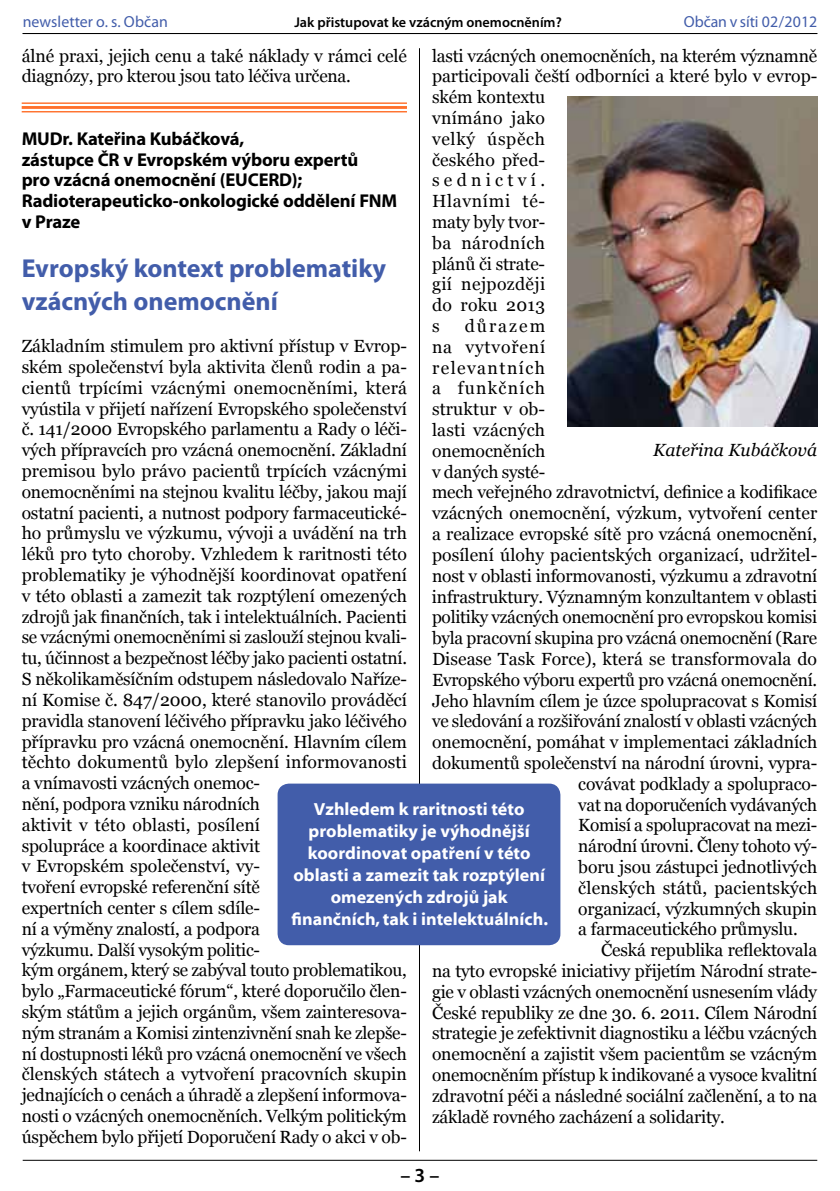
<style>
.page{position:relative;width:840px;height:1191px;background:#fff}
.page>*{position:absolute;margin:0;border:0;box-sizing:border-box;transform-origin:0 0}
.t1{font:700 26px/32.4px "Myriad Pro";color:#425daa}
.t2{font:600 20px "Myriad Pro";color:#000}
.t3{font:700 18.6px/20.8px "Myriad Pro";letter-spacing:-.01em;color:#000}
.t4{font:17.6px/20.8px "Georgia";letter-spacing:-.01em;color:#000}
.t5{font:17.6px/22px "Myriad Bd Web";color:#fff;text-align:center}
.t6{font:17.6px "Georgia";letter-spacing:.01em;color:#000}
.t7{font:italic 17.6px "Georgia";color:#000}
.t8{font:17.6px "Georgia";letter-spacing:.08em;color:#000}
.t9{font:17.6px "Georgia";letter-spacing:.045em;color:#000}
.t10{font:17.6px "Georgia";letter-spacing:.07em;color:#000}
.t11{font:17.6px "Georgia";letter-spacing:.115em;color:#000}
.t12{font:16px "Myriad Pro";letter-spacing:.005em;color:#425daa}
.t13{font:600 14.2px "Myriad Pro";color:#000}
</style>
<div class="page">
<hr style="left:23px;top:1159px;width:793px;height:1px;background:#000">
<hr style="left:23px;top:33px;width:793px;height:1px;background:#000">
<hr style="left:419px;top:48px;width:1px;height:1103px;background:#000">
<hr style="left:22px;top:102px;width:385px;height:2px;background:#ff702b">
<hr style="left:22px;top:106px;width:385px;height:3px;background:#ff702b">
<hr style="left:22px;top:111px;width:385px;height:1px;background:#ff702b">
<div style="left:277px;top:783px;width:283px;height:162px;background:#425daa;border-radius:11px"></div>
<img style="left:567px;top:96px;width:249px;height:330px">
<p class="t12" style="left:23px;top:12px;width:147px">newsletter o. s. Občan</p>
<p class="t13" style="left:294px;top:13px;width:269px">Jak přistupovat ke vzácným onemocněním?</p>
<p class="t12" style="left:683px;top:12px;width:135px">Občan v síti 02/2012</p>
<p class="t4" style="left:432px;top:45px;width:386px">lasti vzácných onemocněních, na kterém významně participovali čeští odborníci a které bylo v evrop&shy;ském kontextu<br>vnímáno jako<br>velký úspěch<br>českého před-<br>sednictví.<br>Hlavními té-<br>maty byly tvor-<br>ba národních<br>plánů či strate-<br>gií nejpozději<br>do roku 2013<br>s</p>
<p class="t4" style="left:22px;top:45px;width:386px">álné praxi, jejich cenu a také náklady v rámci celé diagnózy, pro kterou jsou tato léčiva určena.</p>
<p class="t3" style="left:22px;top:127px;width:377px">MUDr. Kateřina Kubáčková,<br>zástupce ČR v Evropském výboru expertů<br>pro vzácná onemocnění (EUCERD);<br>Radioterapeuticko-onkologické oddělení FNM v Praze</p>
<h1 class="t1" style="left:22px;top:252px;width:366px">Evropský kontext problematiky vzácných onemocnění</h1>
<p class="t4" style="left:22px;top:336px;width:386px">Základním stimulem pro aktivní přístup v Evrop&shy;ském společenství byla aktivita členů rodin a pa&shy;cientů trpícími vzácnými onemocněními, která vyústila v přijetí nařízení Evropského společenství č. 141/2000 Evropského parlamentu a Rady o léči&shy;vých přípravcích pro vzácná onemocnění. Základní premisou bylo právo pacientů trpících vzácnými onemocněními na stejnou kvalitu léčby, jakou mají ostatní pacienti, a nutnost podpory farmaceutické&shy;ho průmyslu ve výzkumu, vývoji a uvádění na trh léků pro tyto choroby. Vzhledem k raritnosti této problematiky je výhodnější koordinovat opatření v této oblasti a zamezit tak rozptýlení omezených zdrojů jak finančních, tak i intelektuálních. Pacienti se vzácnými onemocněními si zaslouží stejnou kvali&shy;tu, účinnost a bezpečnost léčby jako pacienti ostatní.<br>S několikaměsíčním odstupem následovalo Naříze&shy;ní Komise č. 847/2000, které stanovilo prováděcí pravidla stanovení léčivého přípravku jako léčivého přípravku pro vzácná onemocnění. Hlavním cílem těchto dokumentů bylo zlepšení informovanosti a vnímavosti vzácných onemoc-<br>nění, podpora vzniku národních<br>aktivit v této oblasti, posílení<br>spolupráce a koordinace aktivit<br>v Evropském společenství, vy-<br>tvoření evropské referenční sítě<br>expertních center s cílem sdíle-<br>ní a výměny znalostí, a podpora<br>výzkumu. Další vysokým politic-<br>kým orgánem, který se zabýval touto problematikou, bylo „Farmaceutické fórum“, které doporučilo člen&shy;ským státům a jejich orgánům, všem zainteresova&shy;ným stranám a Komisi zintenzivnění snah ke zlepše&shy;ní dostupnosti léků pro vzácná onemocnění ve všech členských státech a vytvoření pracovních skupin jednajících o cenách a úhradě a zlepšení informova&shy;nosti o vzácných onemocněních. Velkým politickým úspěchem bylo přijetí Doporučení Rady o akci v ob-</p>
<p class="t11" style="left:464px;top:316px;width:82px">důrazem</p>
<p class="t9" style="left:432px;top:337px;width:115px">na vytvoření</p>
<p class="t8" style="left:432px;top:357px;width:115px">relevantních</p>
<p class="t10" style="left:432px;top:378px;width:115px">a funkčních</p>
<p class="t4" style="left:432px;top:399px;width:115px">struktur v ob-</p>
<p class="t6" style="left:432px;top:420px;width:115px">lasti vzácných</p>
<p class="t4" style="left:432px;top:440px;width:115px">onemocněních</p>
<p class="t4" style="left:432px;top:461px;width:115px">v daných systé-</p>
<p class="t4" style="left:432px;top:482px;width:386px">mech veřejného zdravotnictví, definice a kodifikace</p>
<p class="t4" style="left:432px;top:503px;width:386px">vzácných onemocnění, výzkum, vytvoření center</p>
<p class="t4" style="left:432px;top:523px;width:386px">a realizace evropské sítě pro vzácná onemocnění,</p>
<p class="t4" style="left:432px;top:544px;width:386px">posílení úlohy pacientských organizací, udržitel-</p>
<p class="t4" style="left:432px;top:565px;width:386px">nost v oblasti informovanosti, výzkumu a zdravotní</p>
<p class="t4" style="left:432px;top:586px;width:386px">infrastruktury. Významným konzultantem v oblasti</p>
<p class="t4" style="left:432px;top:607px;width:386px">politiky vzácných onemocnění pro evropskou komisi</p>
<p class="t4" style="left:432px;top:627px;width:386px">byla pracovní skupina pro vzácná onemocnění (Rare</p>
<p class="t4" style="left:432px;top:648px;width:386px">Disease Task Force), která se transformovala do</p>
<p class="t4" style="left:432px;top:669px;width:386px">Evropského výboru expertů pro vzácná onemocnění.</p>
<p class="t4" style="left:432px;top:690px;width:386px">Jeho hlavním cílem je úzce spolupracovat s Komisí</p>
<p class="t4" style="left:432px;top:711px;width:386px">ve sledování a rozšiřování znalostí v oblasti vzácných</p>
<p class="t4" style="left:432px;top:731px;width:386px">onemocnění, pomáhat v implementaci základních</p>
<p class="t4" style="left:432px;top:752px;width:386px">dokumentů společenství na národní úrovni, vypra-</p>
<p class="t4" style="left:578px;top:773px;width:240px">covávat podklady a spolupraco-</p>
<p class="t4" style="left:578px;top:794px;width:240px">vat na doporučeních vydávaných</p>
<p class="t4" style="left:578px;top:815px;width:240px">Komisí a spolupracovat na mezi-</p>
<p class="t4" style="left:578px;top:835px;width:240px">národní úrovni. Členy tohoto vý-</p>
<p class="t4" style="left:578px;top:856px;width:240px">boru jsou zástupci jednotlivých</p>
<p class="t6" style="left:578px;top:877px;width:240px">členských států, pacientských</p>
<p class="t4" style="left:578px;top:898px;width:240px">organizací, výzkumných skupin</p>
<p class="t4" style="left:578px;top:919px;width:221px">a farmaceutického průmyslu.</p>
<p class="t4" style="left:600px;top:939px;width:217px">Česká republika reflektovala</p>
<p class="t4" style="left:432px;top:960px;width:386px">na tyto evropské iniciativy přijetím Národní strate-</p>
<p class="t4" style="left:432px;top:981px;width:386px">gie v oblasti vzácných onemocnění usnesením vlády</p>
<p class="t4" style="left:432px;top:1002px;width:386px">České republiky ze dne 30. 6. 2011. Cílem Národní</p>
<p class="t4" style="left:432px;top:1023px;width:386px">strategie je zefektivnit diagnostiku a léčbu vzácných</p>
<p class="t4" style="left:432px;top:1043px;width:386px">onemocnění a zajistit všem pacientům se vzácným</p>
<p class="t4" style="left:432px;top:1064px;width:386px">onemocněním přístup k indikované a vysoce kvalitní</p>
<p class="t4" style="left:432px;top:1085px;width:386px">zdravotní péči a následné sociální začlenění, a to na</p>
<p class="t4" style="left:432px;top:1106px;width:294px">základě rovného zacházení a solidarity.</p>
<p class="t7" style="left:652px;top:439px;width:165px">Kateřina Kubáčková</p>
<p class="t5" style="left:291px;top:798px;width:258px">Vzhledem k raritnosti této problematiky je výhodnější koordinovat opatření v této oblasti a zamezit tak rozptýlení omezených zdrojů jak finančních, tak i intelektuálních.</p>
<p class="t2" style="left:400px;top:1162px;width:40px">– 3 –</p>
</div>
